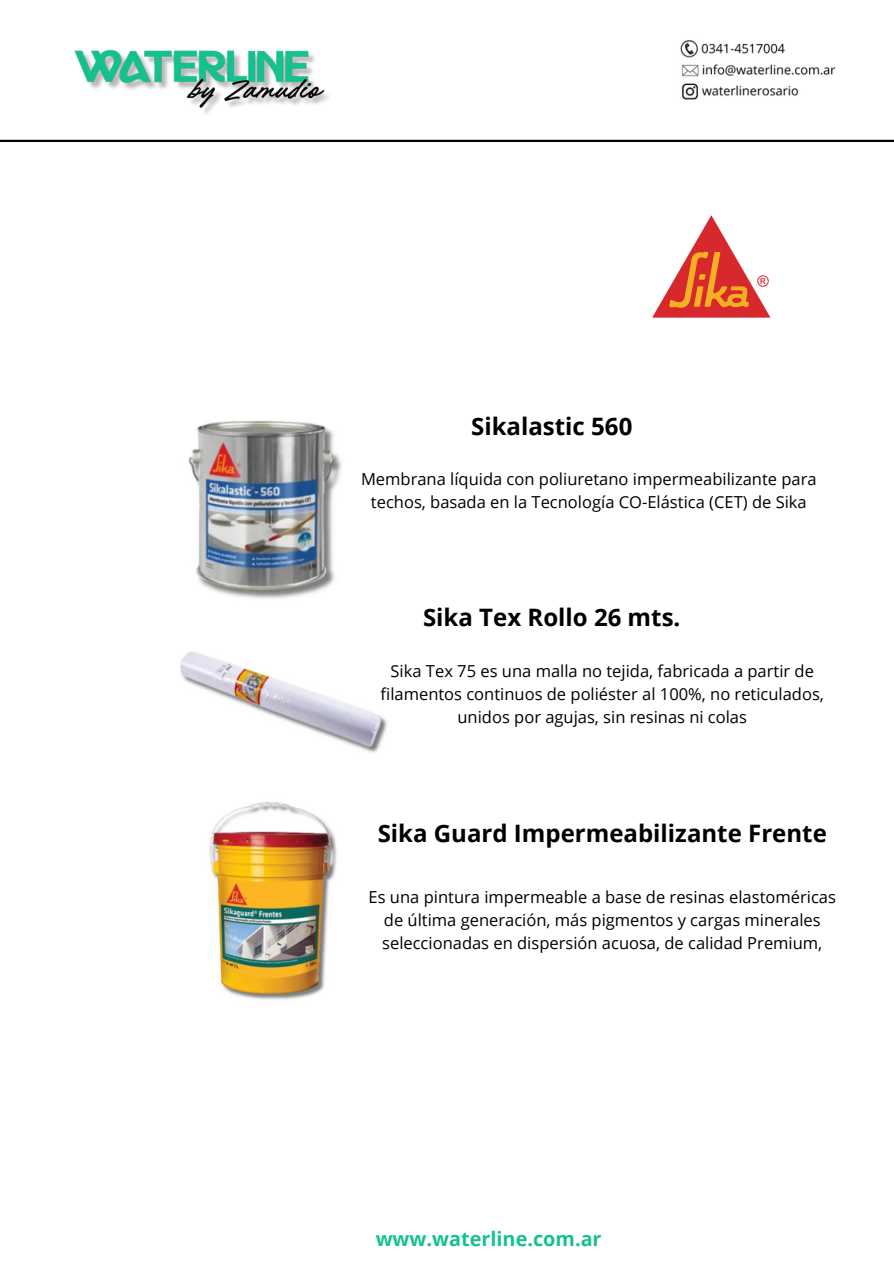
<style>
.page{position:relative;width:894px;height:1264px;background:#fff}
.page>*{position:absolute;margin:0;border:0;box-sizing:border-box;transform-origin:0 0}
.t1{font:700 24px "Open Sans";color:#000}
.t2{font:700 19.8px "Open Sans";color:#16c190}
.t3{font:16.5px/23.1px "Open Sans";color:#000;text-align:center}
</style>
<div class="page">
<img style="left:74px;top:50px;width:255px;height:64px">
<img style="left:680px;top:40px;width:156px;height:60px">
<hr style="left:0;top:140px;width:893px;height:2px;background:#000">
<img style="left:652px;top:215px;width:119px;height:103px">
<img style="left:188px;top:420px;width:154px;height:179px">
<img style="left:180px;top:652px;width:207px;height:101px">
<img style="left:209px;top:801px;width:128px;height:199px">
<p class="t1" style="left:471px;top:409px;width:163px">Sikalastic 560</p>
<p class="t3" style="left:361px;top:467px;width:457px">Membrana líquida con poliuretano impermeabilizante para techos, basada en la Tecnología CO-Elástica (CET) de Sika</p>
<p class="t1" style="left:423px;top:601px;width:259px">Sika Tex Rollo 26 mts.</p>
<p class="t3" style="left:380px;top:659px;width:445px">Sika Tex 75 es una malla no tejida, fabricada a partir de filamentos continuos de poliéster al 100%, no reticulados, unidos por agujas, sin resinas ni colas</p>
<p class="t1" style="left:377px;top:816px;width:450px">Sika Guard Impermeabilizante Frente</p>
<h1 class="t3" style="left:368px;top:885px;width:468px">Es una pintura impermeable a base de resinas elastoméricas de última generación, más pigmentos y cargas minerales seleccionadas en dispersión acuosa, de calidad Premium,</h1>
<p class="t2" style="left:375px;top:1224px;width:227px">www.waterline.com.ar</p>
</div>
